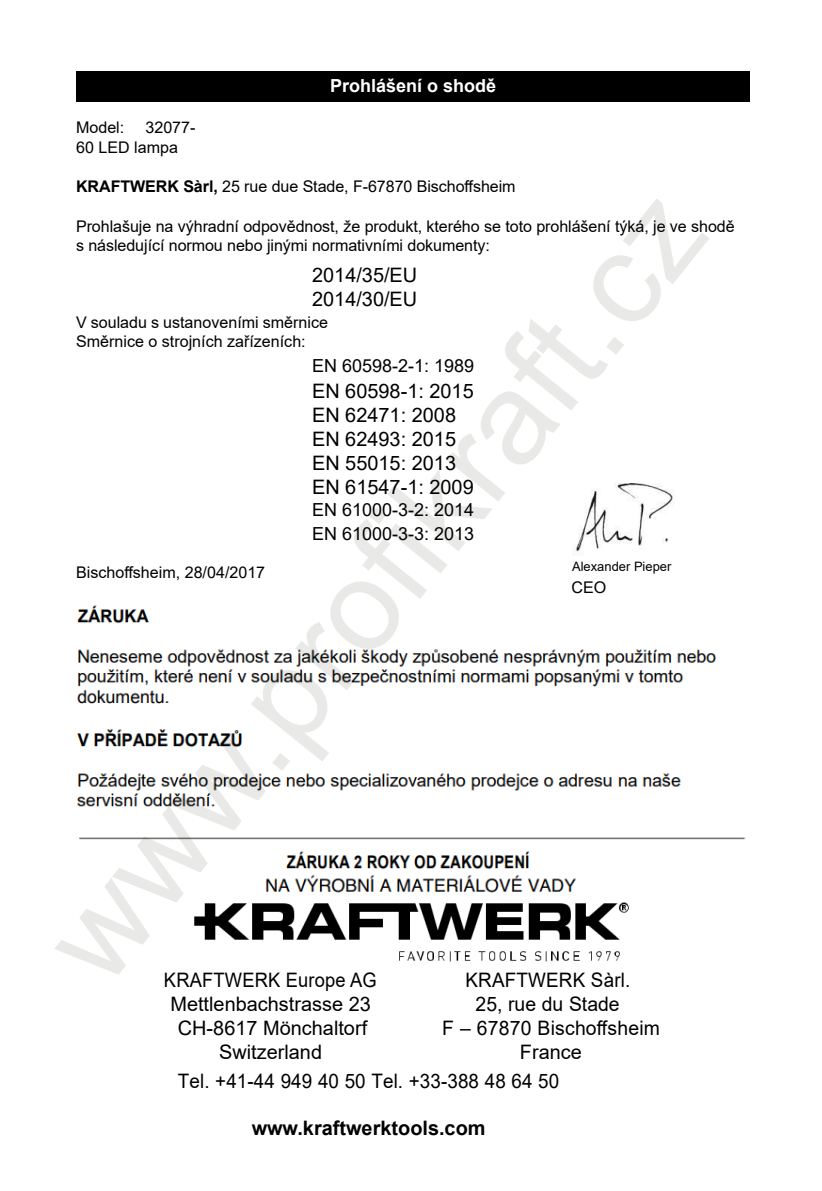
<style>
.page{position:relative;width:822px;height:1191px;background:#fff}
.page>*{position:absolute;margin:0;border:0;box-sizing:border-box;transform-origin:0 0}
.t1{font:128px "Arial";color:rgb(21 29 0/.09)}
.t2{font:20px/24px "Arial";color:#000}
.t3{font:700 20px "Arial";color:#000}
.t4{font:20px "Arial";color:#000;scale:.92 1}
.t5{font:20px "Arial";color:#000;scale:.95 1}
.t6{font:18px/24px "Arial";color:#000}
.t7{font:700 18px "Arial";color:#fff}
.t8{font:16px/20.2px "Arial";letter-spacing:-.005em;color:#000}
.t9{font:13px "Arial";color:#000}
.s1{font-weight:700}
</style>
<div class="page">
<div style="left:76px;top:71px;width:674px;height:30px;background:#000"></div>
<img style="left:575px;top:483px;width:99px;height:70px">
<img style="left:194px;top:902px;width:435px;height:38px">
<img style="left:399px;top:951px;width:221px;height:11px">
<img style="left:77px;top:605px;width:669px;height:288px">
<p class="t7" style="left:330px;top:79px;width:168px">Prohlášení o shodě</p>
<p class="t8" style="left:76px;top:119px;width:121px;text-indent:69px">32077-<br>60 LED lampa</p>
<p class="t8" style="left:76px;top:178px;width:441px"><span class="s1">KRAFTWERK Sàrl,</span> 25 rue due Stade, F-67870 Bischoffsheim</p>
<p class="t8" style="left:76px;top:218px;width:660px;line-height:19.4px">Prohlašuje na výhradní odpovědnost, že produkt, kterého se toto prohlášení týká, je ve shodě s následující normou nebo jinými normativními dokumenty:</p>
<p class="t2" style="left:312px;top:265px;width:107px">2014/35/EU<br>2014/30/EU</p>
<p class="t8" style="left:76px;top:314px;width:253px;line-height:19.2px">V souladu s ustanoveními směrnice<br>Směrnice o strojních zařízeních:</p>
<p class="t6" style="left:312px;top:355px;width:164px">EN 60598-2-1: 1989</p>
<p class="t2" style="left:312px;top:380px;width:163px">EN 60598-1: 2015<br>EN 62471: 2008<br>EN 62493: 2015<br>EN 55015: 2013<br>EN 61547-1: 2009</p>
<p class="t6" style="left:312px;top:499px;width:164px">EN 61000-3-2: 2014<br>EN 61000-3-3: 2013</p>
<p class="t8" style="left:76px;top:564px;width:191px">Bischoffsheim, 28/04/2017</p>
<p class="t9" style="left:572px;top:561px;width:101px">Alexander Pieper</p>
<p class="t8" style="left:572px;top:578px;width:36px">CEO</p>
<p class="t8" style="left:76px;top:119px;width:50px">Model:</p>
<h1 class="t1" style="left:32px;top:931px;width:969px;rotate:-51deg">www.profi kraft.cz</h1>
<p class="t4" style="left:164px;top:973px;width:233px">KRAFTWERK Europe AG</p>
<p class="t5" style="left:465px;top:973px;width:175px">KRAFTWERK Sàrl.</p>
<p class="t2" style="left:170px;top:994px;width:202px">Mettlenbachstrasse 23</p>
<p class="t2" style="left:476px;top:994px;width:146px">25, rue du Stade</p>
<p class="t2" style="left:178px;top:1018px;width:191px">CH-8617 Mönchaltorf</p>
<p class="t2" style="left:442px;top:1018px;width:219px">F – 67870 Bischoffsheim</p>
<p class="t2" style="left:219px;top:1042px;width:104px">Switzerland</p>
<p class="t2" style="left:178px;top:1040px;width:406px;line-height:28.4px;text-indent:342px">France<br>Tel. +41-44 949 40 50 Tel. +33-388 48 64 50</p>
<p class="t3" style="left:252px;top:1120px;width:235px">www.kraftwerktools.com</p>
</div>
